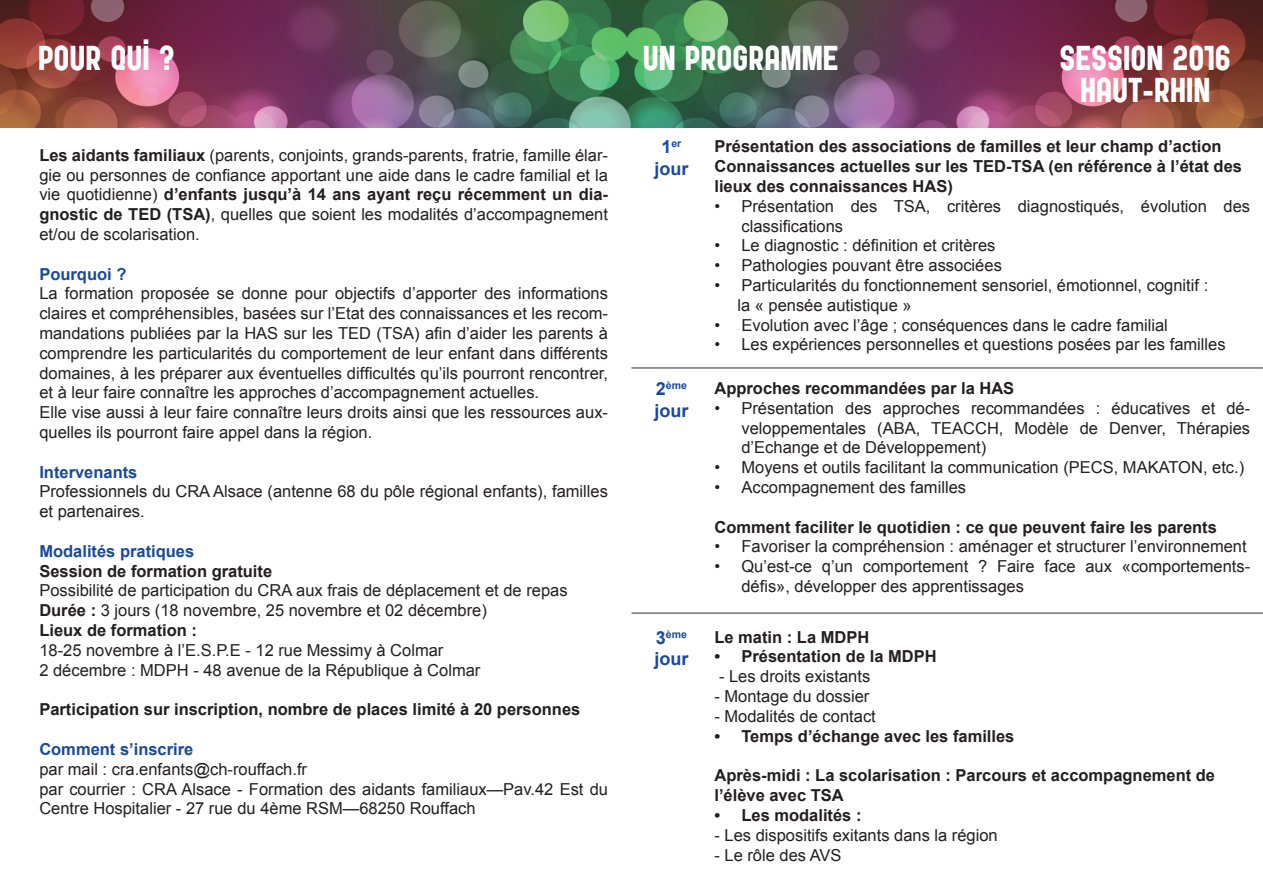
<style>
.page{position:relative;width:1263px;height:893px;background:#fff}
.page>*{position:absolute;margin:0;border:0;box-sizing:border-box;transform-origin:0 0}
.t1{font:37.5px "Public Gothic Circular";color:#fff}
.t2{font:700 18px "Arial";color:#184a9a}
.t3{font:16.5px/19.8px "Arial";color:#231f20}
.t4{font:700 16.5px/19.8px "Arial";color:#231f20}
.t5{font:700 16.5px "Arial";color:#184a9a}
.t6{font:700 10.5px "Arial";color:#184a9a}
.s1{font-weight:700}
.s2{font-size:18px}
</style>
<div class="page">
<img style="left:0;top:0;width:1263px;height:127px">
<hr style="left:631px;top:367px;width:632px;height:2px;background:#231f20">
<hr style="left:631px;top:612px;width:632px;height:2px;background:#231f20">
<p class="t1" style="left:39px;top:40px;width:138px">POUR QUI ?</p>
<p class="t3" style="left:39px;top:145px;width:570px;text-align:justify"><span class="s1">Les aidants familiaux</span> (parents, conjoints, grands-parents, fratrie, famille élar&shy;gie ou personnes de confiance apportant une aide dans le cadre familial et la vie quotidienne) <span class="s1">d’enfants jusqu’à 14 ans ayant reçu récemment un dia&shy;gnostic de TED (TSA)</span>, quelles que soient les modalités d’accompagnement et/ou de scolarisation.</p>
<p class="t5" style="left:39px;top:263px;width:89px">Pourquoi ?</p>
<p class="t3" style="left:39px;top:284px;width:570px;text-align:justify">La formation proposée se donne pour objectifs d’apporter des informations claires et compréhensibles, basées sur l’Etat des connaissances et les recom&shy;mandations publiées par la HAS sur les TED (TSA) afin d’aider les parents à comprendre les particularités du comportement de leur enfant dans différents domaines, à les préparer aux éventuelles difficultés qu’ils pourront rencontrer, et à leur faire connaître les approches d’accompagnement actuelles.</p>
<p class="t3" style="left:39px;top:403px;width:570px">Elle vise aussi à leur faire connaître leurs droits ainsi que les ressources aux&shy;quelles ils pourront faire appel dans la région.</p>
<p class="t5" style="left:39px;top:461px;width:100px">Intervenants</p>
<p class="t3" style="left:39px;top:482px;width:570px">Professionnels du CRA Alsace (antenne 68 du pôle régional enfants), familles et partenaires.</p>
<p class="t5" style="left:39px;top:540px;width:156px">Modalités pratiques</p>
<p class="t4" style="left:39px;top:562px;width:234px">Session de formation gratuite</p>
<p class="t3" style="left:39px;top:581px;width:530px">Possibilité de participation du CRA aux frais de déplacement et de repas</p>
<p class="t3" style="left:39px;top:601px;width:449px"><span class="s1">Durée :</span> 3 jours (18 novembre, 25 novembre et 02 décembre)</p>
<p class="t4" style="left:39px;top:621px;width:159px">Lieux de formation :</p>
<p class="t3" style="left:39px;top:640px;width:406px">18-25 novembre à l’E.S.P.E - 12 rue Messimy à Colmar</p>
<p class="t3" style="left:39px;top:660px;width:443px">2 décembre : MDPH - 48 avenue de la République à Colmar</p>
<p class="t4" style="left:39px;top:700px;width:543px">Participation sur inscription, nombre de places limité à 20 personnes</p>
<p class="t5" style="left:39px;top:738px;width:156px">Comment s’inscrire</p>
<p class="t3" style="left:39px;top:759px;width:269px">par mail : cra.enfants@ch-rouffach.fr</p>
<p class="t3" style="left:39px;top:779px;width:570px">par courrier : CRA Alsace - Formation des aidants familiaux—Pav.42 Est du<br>Centre Hospitalier - 27 rue du 4ème RSM—68250 Rouffach</p>
<p class="t1" style="left:644px;top:40px;width:197px">UN PROGRAMME</p>
<p class="t1" style="left:1061px;top:40px;width:173px">SESSION 2016</p>
<p class="t1" style="left:1081px;top:71px;width:132px">HAUT-RHIN</p>
<p class="t6" style="left:661px;top:137px;width:21px"><span class="s2">1</span>er</p>
<p class="t2" style="left:654px;top:157px;width:36px">jour</p>
<p class="t4" style="left:714px;top:137px;width:509px">Présentation des associations de familles et leur champ d’action</p>
<p class="t4" style="left:714px;top:157px;width:529px">Connaissances actuelles sur les TED-TSA (en référence à l’état des lieux des connaissances HAS)</p>
<p class="t3" style="left:741px;top:196px;width:510px;text-indent:-27px">• Présentation des TSA, critères diagnostiqués, évolution des classifications</p>
<p class="t3" style="left:714px;top:236px;width:283px">• Le diagnostic : définition et critères</p>
<p class="t3" style="left:714px;top:256px;width:289px">• Pathologies pouvant être associées</p>
<p class="t3" style="left:714px;top:275px;width:495px">• Particularités du fonctionnement sensoriel, émotionnel, cognitif :</p>
<p class="t3" style="left:737px;top:295px;width:176px">la « pensée autistique »</p>
<p class="t3" style="left:714px;top:315px;width:455px">• Evolution avec l’âge ; conséquences dans le cadre familial</p>
<p class="t3" style="left:714px;top:335px;width:513px">• Les expériences personnelles et questions posées par les familles</p>
<p class="t6" style="left:656px;top:378px;width:33px"><span class="s2">2</span>ème</p>
<p class="t2" style="left:654px;top:399px;width:36px">jour</p>
<p class="t4" style="left:714px;top:379px;width:301px">Approches recommandées par la HAS</p>
<p class="t3" style="left:741px;top:398px;width:510px;text-align:justify;text-indent:-27px">• Présentation des approches recommandées : éducatives et dé&shy;veloppementales (ABA, TEACCH, Modèle de Denver, Thérapies d’Echange et de Développement)</p>
<p class="t3" style="left:714px;top:458px;width:531px">• Moyens et outils facilitant la communication (PECS, MAKATON, etc.)</p>
<p class="t3" style="left:714px;top:477px;width:253px">• Accompagnement des familles</p>
<p class="t4" style="left:714px;top:517px;width:504px">Comment faciliter le quotidien : ce que peuvent faire les parents</p>
<p class="t3" style="left:714px;top:537px;width:534px">• Favoriser la compréhension : aménager et structurer l’environnement</p>
<p class="t3" style="left:741px;top:557px;width:510px;text-indent:-27px">• Qu’est-ce q’un comportement ? Faire face aux «comportements&shy;défis», développer des apprentissages</p>
<p class="t6" style="left:656px;top:627px;width:33px"><span class="s2">3</span>ème</p>
<p class="t2" style="left:654px;top:647px;width:36px">jour</p>
<p class="t4" style="left:714px;top:628px;width:156px">Le matin : La MDPH</p>
<p class="t4" style="left:714px;top:647px;width:224px">• Présentation de la MDPH</p>
<p class="t3" style="left:719px;top:667px;width:153px">- Les droits existants</p>
<p class="t3" style="left:714px;top:687px;width:156px">- Montage du dossier</p>
<p class="t3" style="left:714px;top:706px;width:163px">- Modalités de contact</p>
<p class="t4" style="left:714px;top:727px;width:301px">• Temps d’échange avec les familles</p>
<p class="t4" style="left:714px;top:766px;width:502px">Après-midi : La scolarisation : Parcours et accompagnement de l’élève avec TSA</p>
<p class="t4" style="left:714px;top:806px;width:149px">• Les modalités :</p>
<p class="t3" style="left:714px;top:825px;width:285px">- Les dispositifs exitants dans la région</p>
<p class="t3" style="left:714px;top:845px;width:129px">- Le rôle des AVS</p>
</div>
